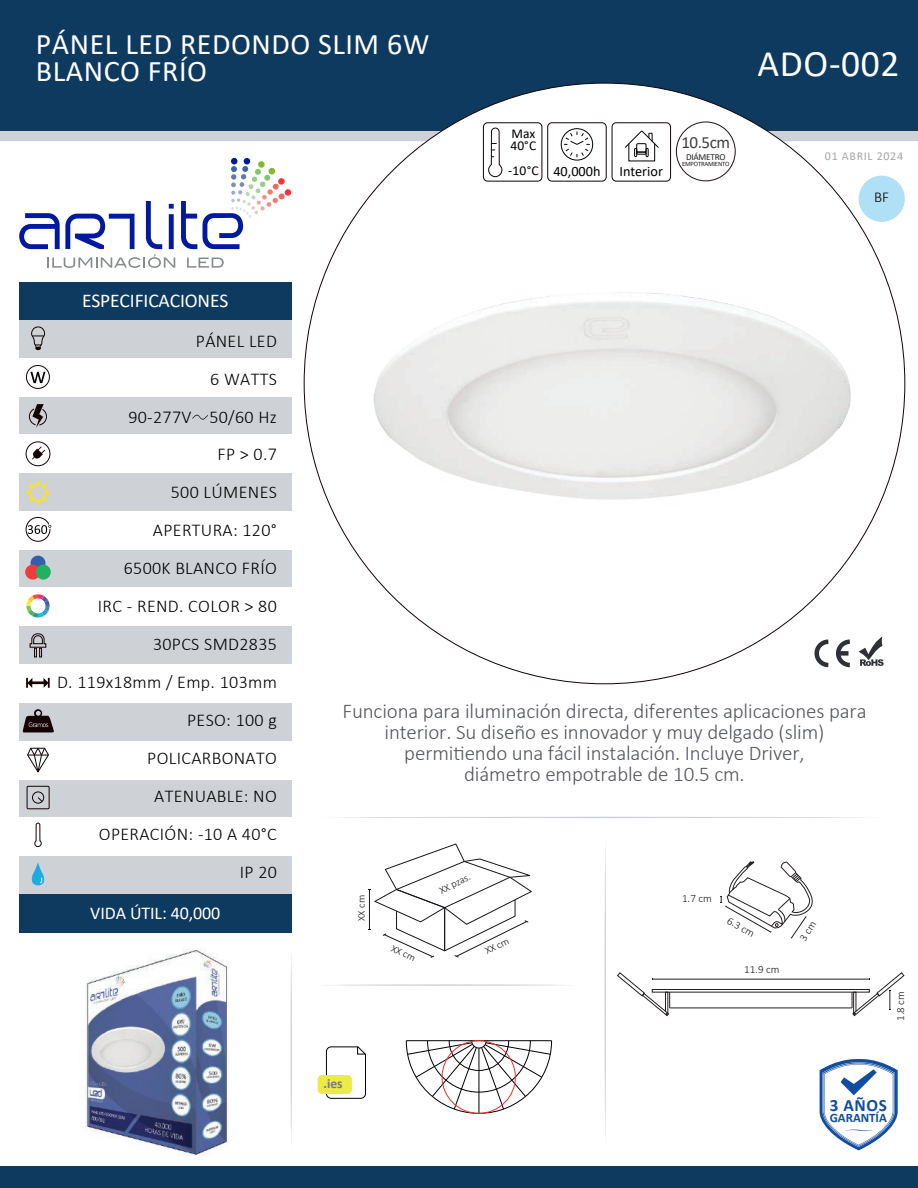
<style>
.page{position:relative;width:918px;height:1188px;background:#fff}
.page>*{position:absolute;margin:0;border:0;box-sizing:border-box;transform-origin:0 0}
.t1{font:37.5px "Calibri";letter-spacing:.02em;color:#fff}
.t2{font:30px/27px "Calibri";letter-spacing:.02em;color:#fff}
.t3{font:300 21px/21px "Calibri";letter-spacing:-.005em;color:#54565c;text-align:center}
.t4{font:19.5px "Calibri";letter-spacing:-.005em;color:#fff}
.t5{font:300 18px/38px "Calibri";letter-spacing:.02em;color:#000001;text-align:right}
.t6{font:18px "Calibri";letter-spacing:-.005em;color:#fff}
.t7{font:700 17.25px "Calibri";color:#104d9f}
.t8{font:17.1px "Calibri";color:#3e3e3f}
.t9{font:300 15px "Calibri";color:#000001}
.t10{font:14.25px "Calibri";color:#000001}
.t11{font:13.5px/12px "Calibri";color:#000001}
.t12{font:700 13.5px "Calibri";color:#767a7c}
.t13{font:700 12.9px "Calibri";letter-spacing:-.005em;color:#104d9f}
.t14{font:12px "Calibri";letter-spacing:.055em;color:#a5a6ad}
.t15{font:300 10.95px "Calibri";color:#171519}
.t16{font:300 10.5px "Calibri";color:#171519}
.t17{font:9.15px "Calibri";letter-spacing:-.025em;color:#231f20}
.t18{font:6.6px "Calibri";letter-spacing:-.025em;color:#231f20}
.s1{font-size:13.5px}
</style>
<div class="page">
<div style="left:0;top:1166px;width:918px;height:21px;background:#0f3a60"></div>
<div style="left:19px;top:320px;width:272px;height:574px;background:#ced1d5"></div>
<div style="left:19px;top:358px;width:272px;height:38px;background:#fff"></div>
<div style="left:19px;top:435px;width:272px;height:38px;background:#fff"></div>
<div style="left:19px;top:511px;width:272px;height:39px;background:#fff"></div>
<div style="left:19px;top:588px;width:272px;height:38px;background:#fff"></div>
<div style="left:19px;top:664px;width:272px;height:39px;background:#fff"></div>
<div style="left:19px;top:741px;width:272px;height:38px;background:#fff"></div>
<div style="left:19px;top:817px;width:272px;height:39px;background:#fff"></div>
<div style="left:19px;top:894px;width:272px;height:38px;background:#0f3a60"></div>
<svg style="left:337px;top:817px;width:527px;height:1px"></svg>
<svg style="left:605px;top:847px;width:1px;height:290px"></svg>
<svg style="left:291px;top:957px;width:1px;height:184px"></svg>
<svg style="left:819px;top:1059px;width:79px;height:91px"></svg>
<svg style="left:181px;top:201px;width:16px;height:48px"></svg>
<svg style="left:203px;top:161px;width:89px;height:88px"></svg>
<div style="left:243px;top:158px;width:7px;height:7px;background:#00199f;border-radius:3px"></div>
<div style="left:231px;top:158px;width:7px;height:7px;background:#00199f;border-radius:50%"></div>
<svg style="left:187px;top:258px;width:37px;height:10px"></svg>
<svg style="left:19px;top:201px;width:156px;height:67px"></svg>
<div style="left:19px;top:282px;width:272px;height:38px;background:#0f3a60"></div>
<svg style="left:31px;top:327px;width:14px;height:23px"></svg>
<div style="left:26px;top:365px;width:24px;height:24px;border:1px solid #130304;border-radius:50%"></div>
<svg style="left:31px;top:372px;width:14px;height:11px"></svg>
<svg style="left:29px;top:404px;width:18px;height:24px"></svg>
<div style="left:26px;top:442px;width:24px;height:24px;border:1px solid #130304;border-radius:50%"></div>
<svg style="left:32px;top:446px;width:13px;height:14px"></svg>
<svg style="left:26px;top:480px;width:24px;height:25px"></svg>
<svg style="left:26px;top:517px;width:25px;height:25px"></svg>
<svg style="left:31px;top:556px;width:15px;height:15px"></svg>
<div style="left:25px;top:565px;width:15px;height:15px;background:#ee3b3d;border-radius:50%"></div>
<div style="left:36px;top:565px;width:15px;height:15px;background:#24b05f;border-radius:50%"></div>
<svg style="left:26px;top:594px;width:24px;height:24px"></svg>
<svg style="left:30px;top:633px;width:16px;height:24px"></svg>
<svg style="left:26px;top:678px;width:24px;height:10px"></svg>
<svg style="left:22px;top:709px;width:32px;height:23px"></svg>
<svg style="left:27px;top:748px;width:22px;height:24px"></svg>
<div style="left:27px;top:786px;width:22px;height:23px;border:1px solid #130304"></div>
<div style="left:32px;top:792px;width:12px;height:11px;border:1px solid #130304;border-radius:50%"></div>
<svg style="left:38px;top:797px;width:5px;height:5px"></svg>
<svg style="left:34px;top:823px;width:8px;height:24px"></svg>
<svg style="left:31px;top:862px;width:14px;height:23px"></svg>
<div style="left:483px;top:122px;width:59px;height:60px;border:1px solid #130304;border-radius:4px"></div>
<svg style="left:488px;top:131px;width:14px;height:46px"></svg>
<div style="left:547px;top:122px;width:60px;height:60px;border:1px solid #130304;border-radius:4px"></div>
<div style="left:561px;top:128px;width:32px;height:32px;border:1px solid #000001;border-radius:50%"></div>
<svg style="left:564px;top:132px;width:26px;height:25px"></svg>
<div style="left:612px;top:122px;width:59px;height:60px;border:1px solid #130304;border-radius:4px"></div>
<svg style="left:625px;top:131px;width:34px;height:26px"></svg>
<svg style="left:814px;top:637px;width:70px;height:31px"></svg>
<svg style="left:0;top:0;width:918px;height:131px;background:#234a6c"></svg>
<div style="left:0;top:131px;width:442px;height:10px;background:#ced1d5"></div>
<div style="left:767px;top:131px;width:151px;height:10px;background:#ced1d5"></div>
<div style="left:859px;top:176px;width:46px;height:46px;background:#afe0f5;border-radius:50%"></div>
<svg style="left:326px;top:1046px;width:40px;height:53px"></svg>
<div style="left:318px;top:1075px;width:34px;height:19px;background:#ede945;border-radius:4px"></div>
<svg style="left:330px;top:984px;width:234px;height:2px"></svg>
<svg style="left:192px;top:414px;width:16px;height:6px"></svg>
<hr style="left:670px;top:1008px;width:182px;height:1px;background:#231f20">
<div style="left:652px;top:989px;width:217px;height:3px;border:1px solid #231f20"></div>
<hr style="left:652px;top:979px;width:217px;height:1px;background:#231f20">
<svg style="left:617px;top:972px;width:53px;height:44px"></svg>
<svg style="left:852px;top:972px;width:52px;height:44px"></svg>
<svg style="left:406px;top:1040px;width:146px;height:74px"></svg>
<div style="left:442px;top:1040px;width:74px;height:74px;border:1px solid #ee2f2d;border-radius:50%"></div>
<svg style="left:368px;top:844px;width:164px;height:114px"></svg>
<img style="left:85px;top:949px;width:144px;height:207px">
<div style="left:676px;top:122px;width:59px;height:59px;border:1px solid #1f1114;border-radius:50%"></div>
<img style="left:373px;top:292px;width:478px;height:208px">
<svg style="left:720px;top:861px;width:93px;height:78px"></svg>
<h2 class="t2" style="left:36px;top:30px;width:395px">PÁNEL LED REDONDO SLIM 6W<br>BLANCO FRÍO</h2>
<p class="t4" style="left:82px;top:287px;width:148px">ESPECIFICACIONES</p>
<p class="t11" style="left:511px;top:127px;width:27px">Max<br>40°C</p>
<p class="t10" style="left:508px;top:162px;width:94px"><span class="s1">-10°C</span> 40,000h</p>
<p class="t10" style="left:620px;top:162px;width:45px">Interior</p>
<p class="t8" style="left:681px;top:130px;width:50px">10.5cm</p>
<p class="t17" style="left:686px;top:150px;width:41px">DIÁMETRO</p>
<p class="t18" style="left:682px;top:160px;width:49px">EMPOTRAMIENTO</p>
<h1 class="t1" style="left:757px;top:37px;width:144px">ADO-002</h1>
<p class="t14" style="left:825px;top:147px;width:80px">01 ABRIL 2024</p>
<p class="t9" style="left:874px;top:188px;width:16px">BF</p>
<p class="t5" style="left:57px;top:322px;width:221px">PÁNEL LED<br>6 WATTS<br>90-277V 50/60 Hz<br>FP &gt; 0.7<br>500 LÚMENES<br>APERTURA: 120°<br>6500K BLANCO FRÍO<br>IRC - REND. COLOR &gt; 80<br>30PCS SMD2835<br>D. 119x18mm / Emp. 103mm<br>PESO: 100 g<br>POLICARBONATO<br>ATENUABLE: NO<br>OPERACIÓN: -10 A 40°C<br>IP 20</p>
<p class="t6" style="left:90px;top:900px;width:132px">VIDA ÚTIL: 40,000</p>
<p class="t3" style="left:343px;top:700px;width:526px">Funciona para iluminación directa, diferentes aplicaciones para interior. Su diseño es innovador y muy delgado (slim) permitiendo una fácil instalación. Incluye Driver,<br>diámetro empotrable de 10.5 cm.</p>
<p class="t16" style="left:355px;top:921px;width:27px;rotate:-90deg">XX cm</p>
<p class="t16" style="left:437px;top:885px;width:35px;rotate:-26deg">XX pzas.</p>
<p class="t16" style="left:395px;top:942px;width:27px;rotate:25deg">XX cm</p>
<p class="t16" style="left:483px;top:945px;width:27px;rotate:-26deg">XX cm</p>
<p class="t12" style="left:324px;top:1074px;width:20px">.ies</p>
<p class="t15" style="left:682px;top:892px;width:31px">1.7 cm</p>
<p class="t15" style="left:731px;top:913px;width:31px;rotate:30deg">6.3 cm</p>
<p class="t15" style="left:744px;top:962px;width:37px">11.9 cm</p>
<p class="t15" style="left:894px;top:1021px;width:31px;rotate:-90deg">1.8 cm</p>
<p class="t7" style="left:830px;top:1093px;width:59px">3 AÑOS</p>
<p class="t13" style="left:830px;top:1109px;width:59px">GARANTÍA</p>
</div>
